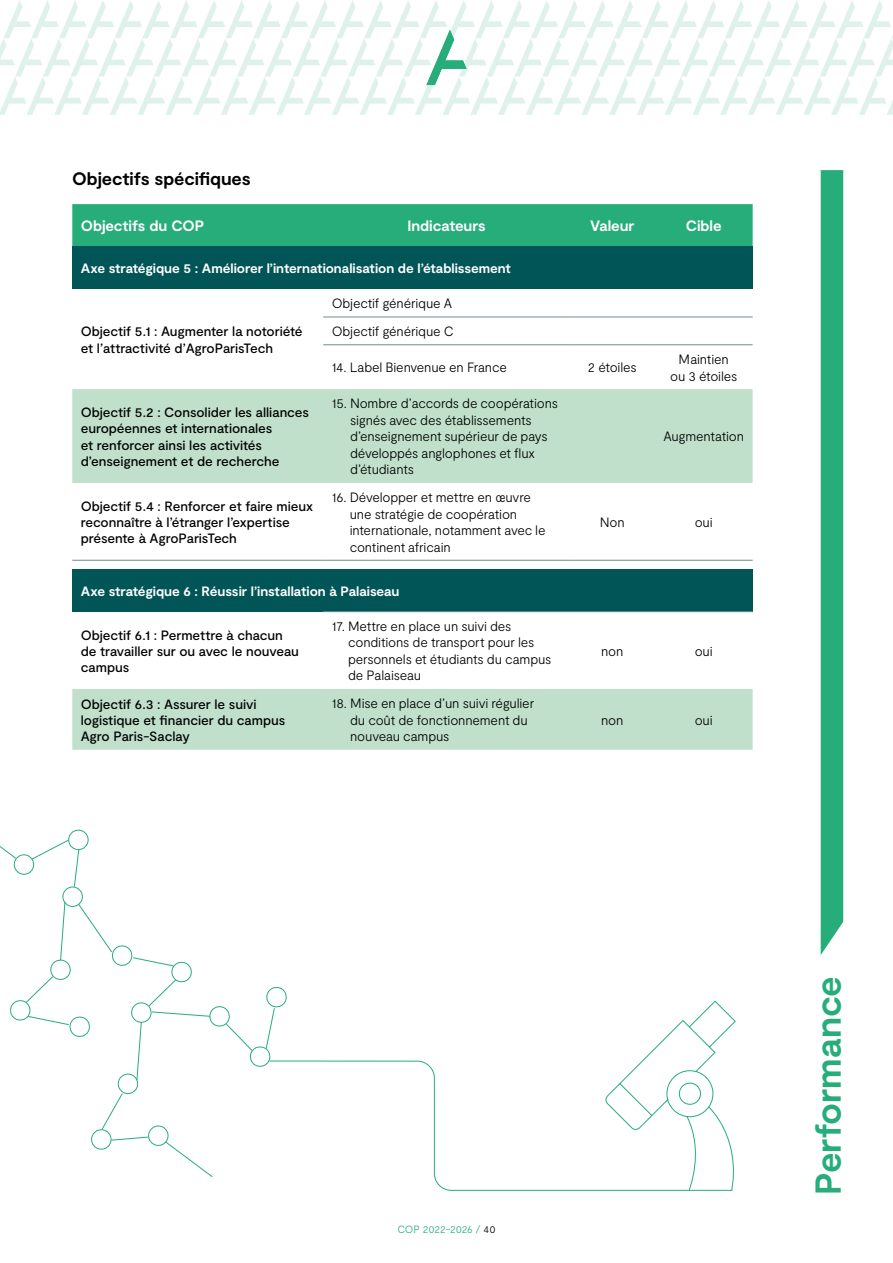
<style>
.page{position:relative;width:893px;height:1263px;background:#fff}
.page>*{position:absolute;margin:0;border:0;box-sizing:border-box;transform-origin:0 0}
.t1{font:700 36px "Moderat";letter-spacing:-.005em;color:#27ad7a}
.t2{font:700 18px "Moderat";letter-spacing:-.005em;color:#000}
.t3{font:700 15px "Moderat";letter-spacing:-.005em;color:#fff}
.t4{font:300 13.5px/16.5px "Moderat";letter-spacing:-.015em;color:#000}
.t5{font:500 13.5px/16.2px "Moderat";letter-spacing:-.005em;color:#000}
.t6{font:700 13.5px "Moderat";letter-spacing:-.005em;color:#fff}
.t7{font:300 10.5px "Moderat";letter-spacing:-.01em;color:#27ad7a}
.s1{color:#000}
</style>
<div class="page">
<svg style="left:0;top:0;width:893px;height:115px"></svg>
<div style="left:72px;top:204px;width:681px;height:43px;background:#27ad7a"></div>
<div style="left:72px;top:247px;width:681px;height:42px;background:#025556"></div>
<div style="left:72px;top:389px;width:681px;height:94px;background:#c0e0cb"></div>
<hr style="left:323px;top:317px;width:247px;height:1px;background:#708c8e">
<hr style="left:570px;top:317px;width:85px;height:1px;background:#708c8e">
<hr style="left:655px;top:317px;width:98px;height:1px;background:#708c8e">
<hr style="left:323px;top:344px;width:247px;height:1px;background:#708c8e">
<hr style="left:570px;top:344px;width:85px;height:1px;background:#708c8e">
<hr style="left:655px;top:344px;width:98px;height:1px;background:#708c8e">
<hr style="left:72px;top:560px;width:251px;height:1px;background:#708c8e">
<hr style="left:323px;top:560px;width:247px;height:1px;background:#708c8e">
<hr style="left:570px;top:560px;width:85px;height:1px;background:#708c8e">
<hr style="left:655px;top:560px;width:98px;height:1px;background:#708c8e">
<div style="left:72px;top:569px;width:681px;height:43px;background:#025556"></div>
<div style="left:72px;top:689px;width:681px;height:61px;background:#c0e0cb"></div>
<hr style="left:323px;top:611px;width:247px;height:1px;background:#708c8e">
<hr style="left:570px;top:611px;width:85px;height:1px;background:#708c8e">
<hr style="left:655px;top:611px;width:98px;height:1px;background:#708c8e">
<svg style="left:288px;top:1060px;width:316px;height:131px"></svg>
<div style="left:91px;top:1129px;width:21px;height:21px;border:1px solid #27ad7a;border-radius:50%"></div>
<div style="left:118px;top:1073px;width:20px;height:21px;border:1px solid #27ad7a;border-radius:50%"></div>
<div style="left:148px;top:1125px;width:21px;height:21px;border:1px solid #27ad7a;border-radius:50%"></div>
<svg style="left:164px;top:1141px;width:49px;height:36px"></svg>
<svg style="left:101px;top:1092px;width:22px;height:38px"></svg>
<svg style="left:111px;top:1136px;width:38px;height:5px"></svg>
<div style="left:68px;top:829px;width:21px;height:21px;border:1px solid #27ad7a;border-radius:50%"></div>
<div style="left:14px;top:854px;width:20px;height:21px;border:1px solid #27ad7a;border-radius:50%"></div>
<div style="left:62px;top:886px;width:21px;height:21px;border:1px solid #27ad7a;border-radius:50%"></div>
<svg style="left:31px;top:839px;width:49px;height:48px"></svg>
<svg style="left:10px;top:901px;width:278px;height:180px"></svg>
<svg style="left:604px;top:1000px;width:132px;height:191px"></svg>
<div style="left:821px;top:170px;width:22px;height:785px;background:#27ad7a"></div>
<svg style="left:0;top:846px;width:17px;height:13px"></svg>
<h2 class="t2" style="left:72px;top:168px;width:180px">Objectifs spécifiques</h2>
<p class="t3" style="left:81px;top:217px;width:125px">Objectifs du COP</p>
<p class="t3" style="left:407px;top:217px;width:80px">Indicateurs</p>
<p class="t3" style="left:590px;top:217px;width:46px">Valeur</p>
<p class="t3" style="left:686px;top:217px;width:37px">Cible</p>
<p class="t6" style="left:81px;top:261px;width:432px">Axe stratégique 5 : Améliorer l’internationalisation de l’établissement</p>
<p class="t5" style="left:81px;top:324px;width:223px">Objectif 5.1 : Augmenter la notoriété et l’attractivité d’AgroParisTech</p>
<p class="t4" style="left:332px;top:290px;width:124px;line-height:27.8px">Objectif générique A<br>Objectif générique C</p>
<p class="t4" style="left:332px;top:360px;width:177px">14. Label Bienvenue en France</p>
<p class="t4" style="left:588px;top:360px;width:50px">2 étoiles</p>
<p class="t4" style="left:670px;top:351px;width:69px;text-align:center">Maintien ou 3 étoiles</p>
<p class="t5" style="left:81px;top:405px;width:230px">Objectif 5.2 : Consolider les alliances européennes et internationales<br>et renforcer ainsi les activités d’enseignement et de recherche</p>
<p class="t4" style="left:350px;top:396px;width:210px;text-indent:-18px">15. Nombre d’accords de coopérations signés avec des établissements d’enseignement supérieur de pays développés anglophones et flux d’étudiants</p>
<p class="t5" style="left:81px;top:498px;width:234px">Objectif 5.4 : Renforcer et faire mieux reconnaître à l’étranger l’expertise présente à AgroParisTech</p>
<p class="t4" style="left:350px;top:489px;width:197px;text-indent:-18px">16. Développer et mettre en œuvre une stratégie de coopération internationale, notamment avec le continent africain</p>
<p class="t6" style="left:81px;top:583px;width:320px">Axe stratégique 6 : Réussir l’installation à Palaiseau</p>
<p class="t5" style="left:81px;top:627px;width:220px">Objectif 6.1 : Permettre à chacun de travailler sur ou avec le nouveau campus</p>
<p class="t4" style="left:348px;top:618px;width:205px;text-indent:-16px">17. Mettre en place un suivi des conditions de transport pour les personnels et étudiants du campus de Palaiseau</p>
<p class="t5" style="left:81px;top:696px;width:206px">Objectif 6.3 : Assurer le suivi logistique et financier du campus<br>Agro Paris-Saclay</p>
<p class="t4" style="left:350px;top:695px;width:186px;text-indent:-18px">18. Mise en place d’un suivi régulier du coût de fonctionnement du nouveau campus</p>
<p class="t4" style="left:663px;top:429px;width:82px">Augmentation</p>
<p class="t4" style="left:600px;top:514px;width:26px">Non</p>
<p class="t4" style="left:695px;top:514px;width:19px">oui</p>
<p class="t4" style="left:601px;top:643px;width:24px">non</p>
<p class="t4" style="left:695px;top:643px;width:19px">oui</p>
<p class="t4" style="left:601px;top:712px;width:24px">non</p>
<p class="t4" style="left:695px;top:712px;width:19px">oui</p>
<p class="t7" style="left:397px;top:1223px;width:100px">COP 2022-2026 / <span class="s1">40</span></p>
<h1 class="t1" style="left:807px;top:1195px;width:220px;rotate:-90deg">Performance</h1>
</div>
